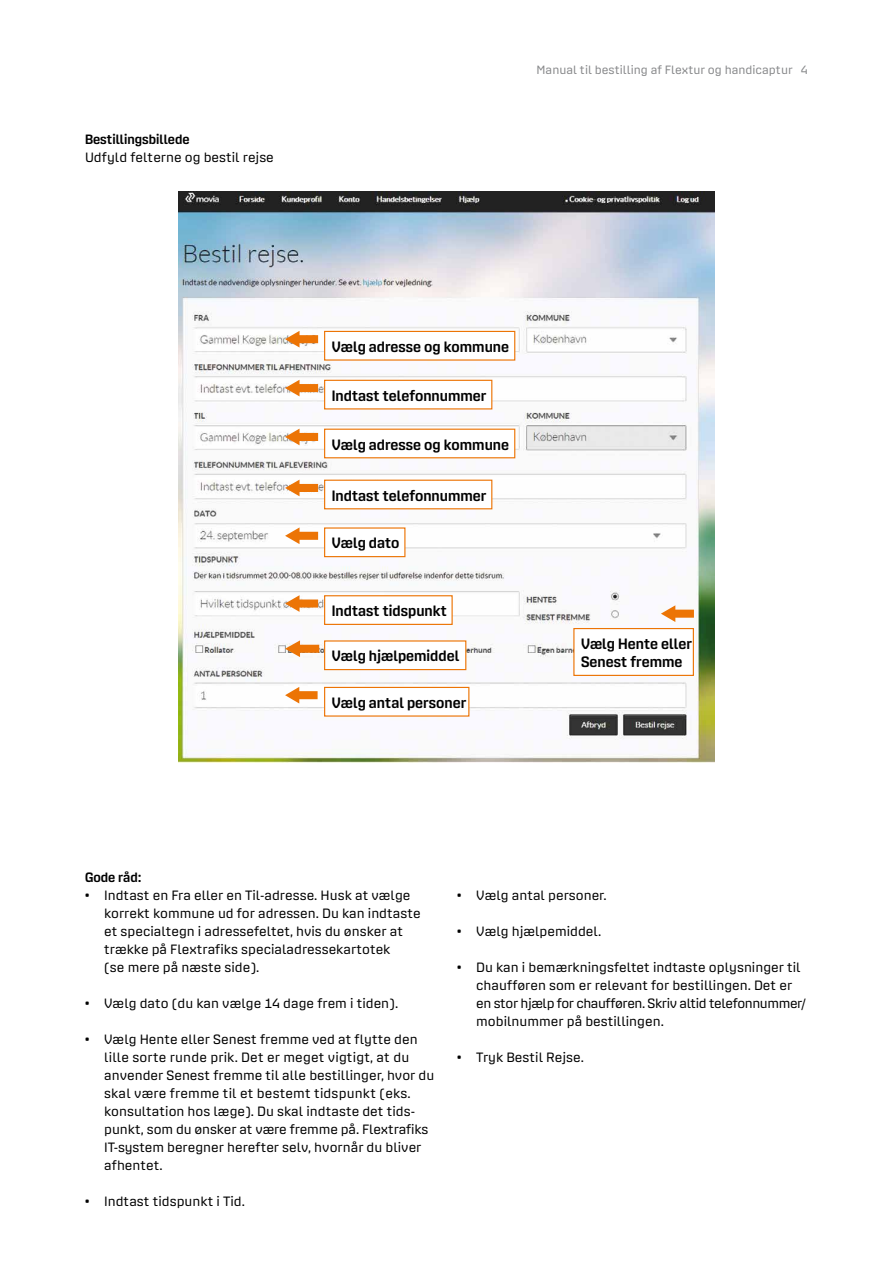
<style>
.page{position:relative;width:893px;height:1263px;background:#fff}
.page>*{position:absolute;margin:0;border:0;box-sizing:border-box;transform-origin:0 0}
.t1{font:500 15px/18px "At B Print";color:#000}
.t2{font:13.5px/18px "At B Print";color:#000}
.t3{font:500 13.5px "At B Print";color:#000}
.t4{font:12px "At B Print";color:#87888a}
</style>
<div class="page">
<img style="left:178px;top:191px;width:537px;height:571px">
<div style="left:574px;top:628px;width:119px;height:47px;background:#fff"></div>
<div style="left:573px;top:628px;width:121px;height:48px;border:1px solid #ec7405"></div>
<svg style="left:661px;top:605px;width:33px;height:17px"></svg>
<div style="left:325px;top:331px;width:190px;height:29px;background:#fff"></div>
<div style="left:324px;top:331px;width:191px;height:30px;border:1px solid #ec7405"></div>
<svg style="left:285px;top:331px;width:33px;height:16px"></svg>
<div style="left:325px;top:429px;width:190px;height:29px;background:#fff"></div>
<div style="left:324px;top:429px;width:191px;height:29px;border:1px solid #ec7405"></div>
<svg style="left:285px;top:429px;width:33px;height:16px"></svg>
<div style="left:325px;top:380px;width:167px;height:29px;background:#fff"></div>
<div style="left:324px;top:380px;width:168px;height:29px;border:1px solid #ec7405"></div>
<svg style="left:285px;top:380px;width:33px;height:16px"></svg>
<div style="left:325px;top:480px;width:167px;height:29px;background:#fff"></div>
<div style="left:324px;top:480px;width:168px;height:29px;border:1px solid #ec7405"></div>
<svg style="left:285px;top:480px;width:33px;height:16px"></svg>
<div style="left:325px;top:528px;width:80px;height:29px;background:#fff"></div>
<div style="left:324px;top:527px;width:81px;height:30px;border:1px solid #ec7405"></div>
<svg style="left:285px;top:527px;width:33px;height:17px"></svg>
<div style="left:325px;top:596px;width:127px;height:28px;background:#fff"></div>
<div style="left:324px;top:595px;width:129px;height:30px;border:1px solid #ec7405"></div>
<svg style="left:285px;top:595px;width:33px;height:17px"></svg>
<div style="left:325px;top:641px;width:141px;height:29px;background:#fff"></div>
<div style="left:324px;top:640px;width:142px;height:30px;border:1px solid #ec7405"></div>
<svg style="left:285px;top:640px;width:34px;height:17px"></svg>
<div style="left:325px;top:687px;width:144px;height:29px;background:#fff"></div>
<div style="left:324px;top:687px;width:145px;height:30px;border:1px solid #ec7405"></div>
<svg style="left:285px;top:687px;width:33px;height:16px"></svg>
<p class="t3" style="left:85px;top:132px;width:106px">Bestillingsbillede</p>
<p class="t2" style="left:85px;top:148px;width:190px">Udfyld felterne og bestil rejse</p>
<p class="t4" style="left:537px;top:63px;width:273px">Manual til bestilling af Flextur og handicaptur 4</p>
<p class="t1" style="left:332px;top:337px;width:179px">Vælg adresse og kommune</p>
<p class="t1" style="left:332px;top:386px;width:156px">Indtast telefonnummer</p>
<p class="t1" style="left:332px;top:435px;width:179px">Vælg adresse og kommune</p>
<p class="t1" style="left:332px;top:486px;width:156px">Indtast telefonnummer</p>
<p class="t1" style="left:332px;top:534px;width:69px">Vælg dato</p>
<p class="t1" style="left:332px;top:602px;width:117px">Indtast tidspunkt</p>
<p class="t1" style="left:332px;top:647px;width:129px">Vælg hjælpemiddel</p>
<p class="t1" style="left:332px;top:693px;width:136px">Vælg antal personer</p>
<p class="t1" style="left:581px;top:634px;width:112px">Vælg Hente eller<br>Senest fremme</p>
<p class="t3" style="left:85px;top:870px;width:58px">Gode råd:</p>
<p class="t2" style="left:104px;top:886px;width:318px;text-indent:-19px">• Indtast en Fra eller en Til-adresse. Husk at vælge korrekt kommune ud for adressen. Du kan indtaste et specialtegn i adressefeltet, hvis du ønsker at trække på Flextrafiks specialadressekartotek<br>(se mere på næste side).</p>
<p class="t2" style="left:85px;top:994px;width:315px">• Vælg dato (du kan vælge 14 dage frem i tiden).</p>
<p class="t2" style="left:104px;top:1030px;width:332px;text-indent:-19px">• Vælg Hente eller Senest fremme ved at flytte den lille sorte runde prik. Det er meget vigtigt, at du anvender Senest fremme til alle bestillinger, hvor du skal være fremme til et bestemt tidspunkt (eks. konsultation hos læge). Du skal indtaste det tids&shy;punkt, som du ønsker at være fremme på. Flextrafiks IT-system beregner herefter selv, hvornår du bliver afhentet.</p>
<p class="t2" style="left:85px;top:1192px;width:161px">• Indtast tidspunkt i Tid.</p>
<p class="t2" style="left:457px;top:886px;width:151px">• Vælg antal personer.</p>
<p class="t2" style="left:457px;top:922px;width:146px">• Vælg hjælpemiddel.</p>
<p class="t2" style="left:476px;top:958px;width:331px;text-indent:-19px">• Du kan i bemærkningsfeltet indtaste oplysninger til chaufføren som er relevant for bestillingen. Det er en stor hjælp for chaufføren. Skriv altid telefonnummer/ mobilnummer på bestillingen.</p>
<p class="t2" style="left:457px;top:1048px;width:128px">• Tryk Bestil Rejse.</p>
</div>
